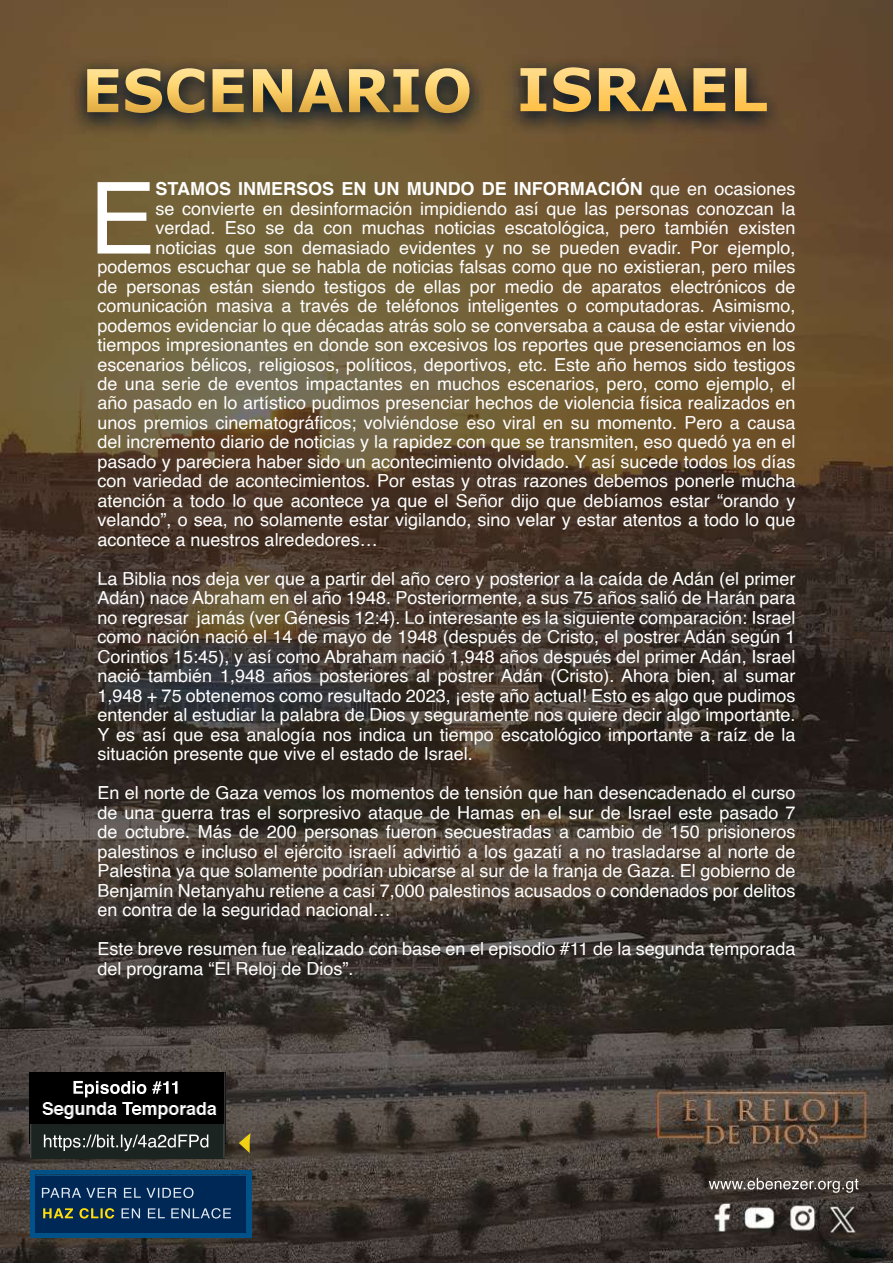
<style>
.page{position:relative;width:893px;height:1263px;background:#fff}
.page>*{position:absolute;margin:0;border:0;box-sizing:border-box;transform-origin:0 0}
.t1{font:99.6px "Helvetica";color:#fff}
.t2{font:18px/19.5px "Helvetica";color:#fff;text-align:justify}
.t3{font:700 18px "Helvetica";color:#fff}
.s1{font-weight:400}
</style>
<div class="page">
<img style="left:0;top:0;width:893px;height:1263px">
<img style="left:239px;top:1133px;width:12px;height:20px">
<img style="left:29px;top:1072px;width:196px;height:71px">
<img style="left:30px;top:1124px;width:194px;height:34px">
<div style="left:30px;top:1171px;width:221px;height:67px;background:#005288"></div>
<img style="left:36px;top:1174px;width:211px;height:59px">
<h1 class="t1" style="left:89px;top:142px;width:68px">E</h1>
<p class="t3" style="left:155px;top:174px;width:641px">STAMOS INMERSOS EN UN MUNDO DE INFORMACIÓN <span class="s1">que en ocasiones</span></p>
<p class="t2" style="left:155px;top:199px;width:641px">se convierte en desinformación impidiendo así que las personas conozcan la</p>
<p class="t2" style="left:155px;top:218px;width:641px">verdad. Eso se da con muchas noticias escatológica, pero también existen</p>
<p class="t2" style="left:155px;top:238px;width:641px">noticias que son demasiado evidentes y no se pueden evadir. Por ejemplo,</p>
<p class="t2" style="left:98px;top:257px;width:699px">podemos escuchar que se habla de noticias falsas como que no existieran, pero miles</p>
<p class="t2" style="left:98px;top:277px;width:699px">de personas están siendo testigos de ellas por medio de aparatos electrónicos de</p>
<p class="t2" style="left:98px;top:296px;width:699px">comunicación masiva a través de teléfonos inteligentes o computadoras. Asimismo,</p>
<p class="t2" style="left:98px;top:316px;width:699px">podemos evidenciar lo que décadas atrás solo se conversaba a causa de estar viviendo</p>
<p class="t2" style="left:98px;top:335px;width:699px">tiempos impresionantes en donde son excesivos los reportes que presenciamos en los</p>
<p class="t2" style="left:98px;top:355px;width:699px">escenarios bélicos, religiosos, políticos, deportivos, etc. Este año hemos sido testigos</p>
<p class="t2" style="left:98px;top:374px;width:699px">de una serie de eventos impactantes en muchos escenarios, pero, como ejemplo, el</p>
<p class="t2" style="left:98px;top:394px;width:699px">año pasado en lo artístico pudimos presenciar hechos de violencia física realizados en</p>
<p class="t2" style="left:98px;top:413px;width:699px">unos premios cinematográficos; volviéndose eso viral en su momento. Pero a causa</p>
<p class="t2" style="left:98px;top:433px;width:699px">del incremento diario de noticias y la rapidez con que se transmiten, eso quedó ya en el</p>
<p class="t2" style="left:98px;top:452px;width:699px">pasado y pareciera haber sido un acontecimiento olvidado. Y así sucede todos los días</p>
<p class="t2" style="left:98px;top:472px;width:699px">con variedad de acontecimientos. Por estas y otras razones debemos ponerle mucha</p>
<p class="t2" style="left:98px;top:491px;width:699px">atención a todo lo que acontece ya que el Señor dijo que debíamos estar “orando y</p>
<p class="t2" style="left:98px;top:511px;width:699px">velando”, o sea, no solamente estar vigilando, sino velar y estar atentos a todo lo que</p>
<p class="t2" style="left:98px;top:530px;width:282px">acontece a nuestros alrededores…</p>
<p class="t2" style="left:98px;top:569px;width:699px">La Biblia nos deja ver que a partir del año cero y posterior a la caída de Adán (el primer Adán) nace Abraham en el año 1948. Posteriormente, a sus 75 años salió de Harán para no regresar jamás (ver Génesis 12:4). Lo interesante es la siguiente comparación: Israel como nación nació el 14 de mayo de 1948 (después de Cristo, el postrer Adán según 1<br>Corintios 15:45), y así como Abraham nació 1,948 años después del primer Adán, Israel nació también 1,948 años posteriores al postrer Adán (Cristo). Ahora bien, al sumar 1,948 + 75 obtenemos como resultado 2023, ¡este año actual! Esto es algo que pudimos entender al estudiar la palabra de Dios y seguramente nos quiere decir algo importante.<br>Y es así que esa analogía nos indica un tiempo escatológico importante a raíz de la situación presente que vive el estado de Israel.</p>
<p class="t2" style="left:98px;top:784px;width:699px">En el norte de Gaza vemos los momentos de tensión que han desencadenado el curso de una guerra tras el sorpresivo ataque de Hamas en el sur de Israel este pasado 7 de octubre. Más de 200 personas fueron secuestradas a cambio de 150 prisioneros palestinos e incluso el ejército israelí advirtió a los gazatí a no trasladarse al norte de Palestina ya que solamente podrían ubicarse al sur de la franja de Gaza. El gobierno de Benjamín Netanyahu retiene a casi 7,000 palestinos acusados o condenados por delitos en contra de la seguridad nacional…</p>
<p class="t2" style="left:98px;top:940px;width:699px">Este breve resumen fue realizado con base en el episodio #11 de la segunda temporada del programa “El Reloj de Dios”.</p>
</div>
